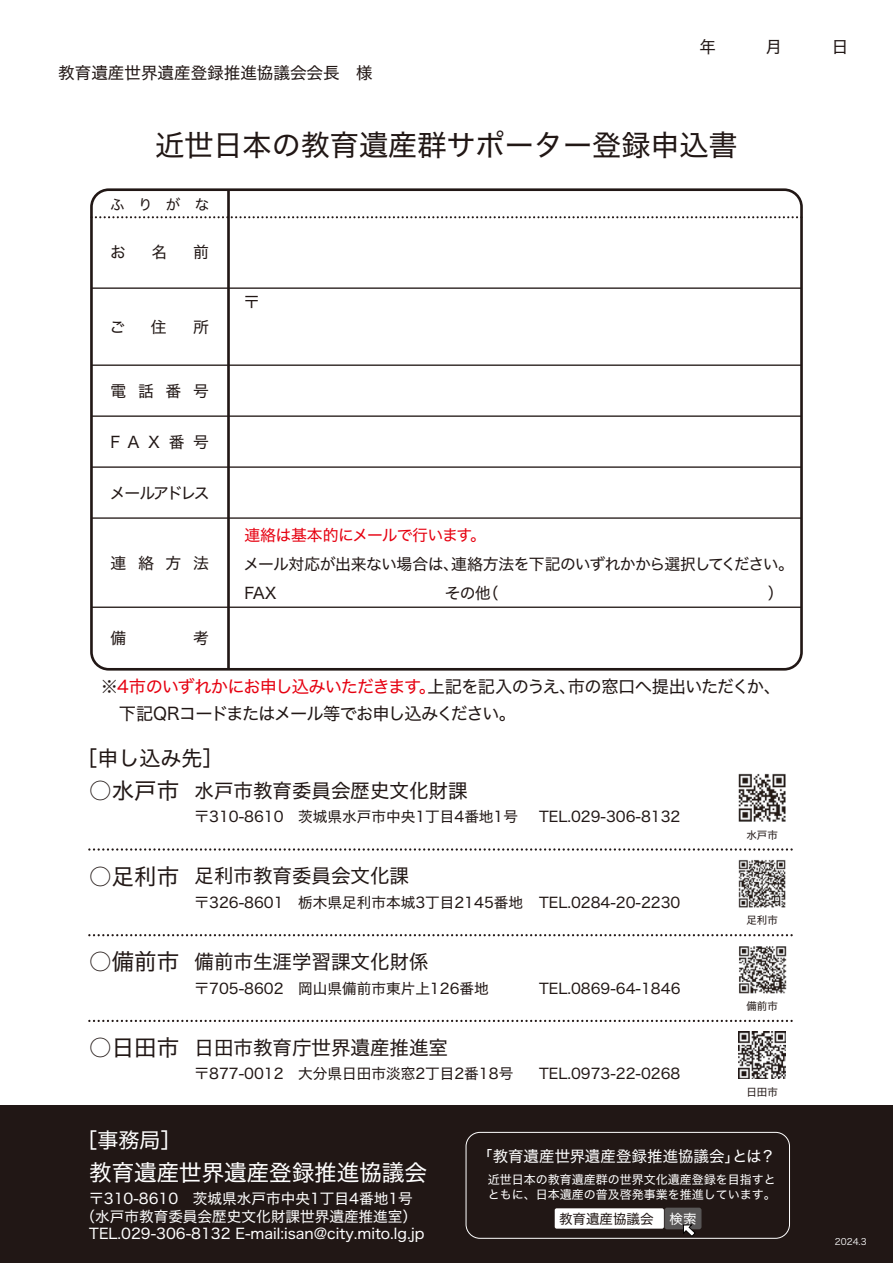
<style>
.page{position:relative;width:893px;height:1263px;background:#fff}
.page>*{position:absolute;margin:0;border:0;box-sizing:border-box;transform-origin:0 0}
.t1{font:29.1px "Hiragino Sans W4";color:#211715}
.t2{font:22.5px "Hiragino Sans W4";color:#211715}
.t3{font:22.5px "Hiragino Sans W4";color:#fff}
.t4{font:21px "Hiragino Sans W4";color:#211715}
.t5{font:21px "Hiragino Sans W4";color:#fff}
.t6{font:19.5px "Hiragino Sans W4";color:#211715}
.t7{font:17.25px/27px "Hiragino Sans W4";letter-spacing:-.06em;color:#211715}
.t8{font:16.5px "Hiragino Sans W4";color:#211715}
.t9{font:15.75px/28.8px "Hiragino Sans W4";letter-spacing:-.03em;color:#211715}
.t10{font:15.75px "Hiragino Sans W4";letter-spacing:-.03em;color:#e60010}
.t11{font:15.75px "Hiragino Sans W4";letter-spacing:-.13em;color:#211715}
.t12{font:15.45px "Hiragino Sans W4";color:#fff}
.t13{font:14.7px "Hiragino Sans W4";color:#211715}
.t14{font:14.7px/17.5px "Hiragino Sans W4";color:#fff;text-align:center}
.t15{font:14.55px "Hiragino Sans W4";color:#211715}
.t16{font:13.5px "Hiragino Sans W4";color:#211715}
.t17{font:12px/15px "Hiragino Sans W4";color:#fff}
.t18{font:10.5px "Hiragino Sans W4";color:#211715}
.t19{font:9px "Hiragino Sans W3";color:#fff}
.s1{color:#e60010}
.s2{color:#fff}
</style>
<div class="page">
<div style="left:0;top:1106px;width:893px;height:157px;background:#211715"></div>
<div style="left:90px;top:188px;width:713px;height:483px;border:3px solid #211715;border-radius:17px"></div>
<svg style="left:91px;top:216px;width:710px;height:2px"></svg>
<hr style="left:91px;top:287px;width:710px;height:2px;background:#211715">
<hr style="left:91px;top:364px;width:710px;height:2px;background:#211715">
<hr style="left:91px;top:415px;width:710px;height:2px;background:#211715">
<hr style="left:91px;top:466px;width:710px;height:2px;background:#211715">
<hr style="left:91px;top:517px;width:710px;height:2px;background:#211715">
<hr style="left:91px;top:606px;width:710px;height:2px;background:#211715">
<hr style="left:227px;top:190px;width:3px;height:479px;background:#211715">
<svg style="left:89px;top:848px;width:704px;height:3px"></svg>
<svg style="left:89px;top:934px;width:704px;height:2px"></svg>
<svg style="left:89px;top:1020px;width:704px;height:2px"></svg>
<div style="left:555px;top:1208px;width:109px;height:20px;background:#fff;border-radius:2px"></div>
<div style="left:665px;top:1208px;width:36px;height:20px;background:#595757;border-radius:2px"></div>
<div style="left:664px;top:1208px;width:37px;height:21px;border:1px solid #595757;border-radius:2px"></div>
<svg style="left:683px;top:1224px;width:13px;height:13px"></svg>
<svg style="left:738px;top:1031px;width:48px;height:48px"></svg>
<img style="left:738px;top:859px;width:48px;height:49px">
<img style="left:739px;top:1032px;width:46px;height:46px">
<img style="left:739px;top:946px;width:48px;height:48px">
<img style="left:738px;top:773px;width:48px;height:49px">
<div style="left:466px;top:1132px;width:324px;height:107px;border:1px solid #fff;border-radius:14px"></div>
<p class="t8" style="left:58px;top:58px;width:316px">教育遺産世界遺産登録推進協議会会長　様</p>
<h1 class="t1" style="left:155px;top:119px;width:584px">近世日本の教育遺産群サポーター登録申込書</h1>
<p class="t15" style="left:110px;top:191px;width:101px">ふりがな</p>
<p class="t9" style="left:110px;top:237px;width:17px">お</p>
<p class="t9" style="left:151px;top:237px;width:17px">名</p>
<p class="t9" style="left:193px;top:237px;width:17px">前</p>
<p class="t9" style="left:110px;top:311px;width:17px">ご</p>
<p class="t9" style="left:151px;top:311px;width:17px">住</p>
<p class="t9" style="left:193px;top:311px;width:17px">所</p>
<p class="t9" style="left:111px;top:375px;width:100px">電話番号</p>
<p class="t9" style="left:111px;top:426px;width:100px">FAX番号</p>
<p class="t11" style="left:110px;top:479px;width:101px">メールアドレス</p>
<p class="t9" style="left:111px;top:547px;width:100px">連絡方法</p>
<p class="t9" style="left:111px;top:623px;width:17px">備</p>
<p class="t9" style="left:193px;top:623px;width:17px">考</p>
<p class="t9" style="left:244px;top:287px;width:17px">〒</p>
<p class="t10" style="left:244px;top:521px;width:243px">連絡は基本的にメールで行います。</p>
<p class="t9" style="left:244px;top:548px;width:552px">メール対応が出来ない場合は、連絡方法を下記のいずれかから選択してください。<br>FAX</p>
<p class="t7" style="left:101px;top:672px;width:682px">※<span class="s1">4市のいずれかにお申し込みいただきます。</span>上記を記入のうえ、市の窓口へ提出いただくか、　下記QRコードまたはメール等でお申し込みください。</p>
<h3 class="t4" style="left:77px;top:739px;width:148px">［申し込み先］</h3>
<h2 class="t2" style="left:89px;top:770px;width:92px">○水戸市</h2>
<p class="t13" style="left:195px;top:804px;width:325px">〒310-8610　茨城県水戸市中央1丁目4番地1号</p>
<p class="t13" style="left:539px;top:804px;width:143px">TEL.029-306-8132</p>
<p class="t18" style="left:746px;top:825px;width:33px">水戸市</p>
<h3 class="t6" style="left:195px;top:773px;width:274px">水戸市教育委員会歴史文化財課</h3>
<h2 class="t2" style="left:89px;top:856px;width:92px">○足利市</h2>
<h3 class="t6" style="left:195px;top:859px;width:216px">足利市教育委員会文化課</h3>
<p class="t13" style="left:195px;top:889px;width:487px">〒326-8601　栃木県足利市本城3丁目2145番地 TEL.0284-20-2230</p>
<p class="t18" style="left:746px;top:911px;width:33px">足利市</p>
<h2 class="t2" style="left:89px;top:942px;width:92px">○備前市</h2>
<h3 class="t6" style="left:195px;top:944px;width:235px">備前市生涯学習課文化財係</h3>
<p class="t13" style="left:195px;top:975px;width:296px">〒705-8602　岡山県備前市東片上126番地</p>
<p class="t13" style="left:539px;top:975px;width:143px">TEL.0869-64-1846</p>
<p class="t18" style="left:746px;top:997px;width:33px">備前市</p>
<h2 class="t2" style="left:89px;top:1027px;width:92px">○日田市</h2>
<h3 class="t6" style="left:195px;top:1030px;width:255px">日田市教育庁世界遺産推進室</h3>
<p class="t13" style="left:195px;top:1061px;width:320px">〒877-0012 大分県日田市淡窓2丁目2番18号</p>
<p class="t13" style="left:539px;top:1061px;width:143px">TEL.0973-22-0268</p>
<p class="t18" style="left:746px;top:1082px;width:33px">日田市</p>
<h3 class="t5" style="left:77px;top:1121px;width:106px">［事務局］</h3>
<h2 class="t3" style="left:89px;top:1152px;width:339px">教育遺産世界遺産登録推進協議会</h2>
<p class="t14" style="left:80px;top:1189px;width:345px">〒310-8610　茨城県水戸市中央1丁目4番地1号<br>（水戸市教育委員会歴史文化財課世界遺産推進室）<br>TEL.029-306-8132 E-mail:isan@city.mito.lg.jp</p>
<p class="t12" style="left:477px;top:1142px;width:300px">「教育遺産世界遺産登録推進協議会」とは？</p>
<p class="t17" style="left:488px;top:1171px;width:289px">近世日本の教育遺産群の世界文化遺産登録を目指すとともに、日本遺産の普及啓発事業を推進しています。</p>
<p class="t16" style="left:559px;top:1206px;width:139px">教育遺産協議会 <span class="s2">検索</span></p>
<p class="t19" style="left:835px;top:1233px;width:33px">2024.3</p>
</div>
